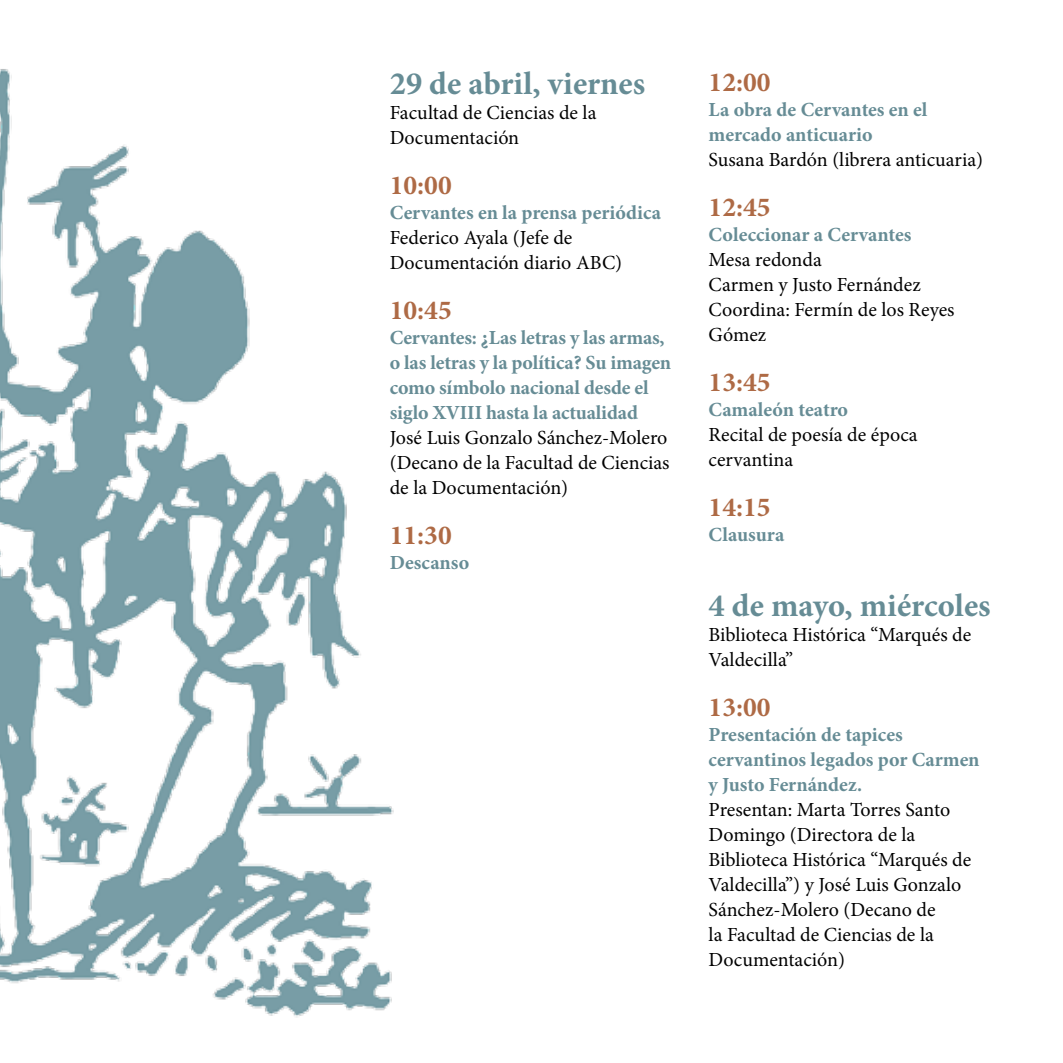
<style>
.page{position:relative;width:1063px;height:1063px;background:#fff}
.page>*{position:absolute;margin:0;border:0;box-sizing:border-box;transform-origin:0 0}
.t1{font:700 32.5px "Minion Pro";color:#668c95}
.t2{font:700 27.5px "Minion Pro";color:#ae6a45}
.t3{font:20px/25px "Minion Pro";color:#000}
.t4{font:700 20px/25px "Minion Pro";letter-spacing:-.005em;color:#668c95}
</style>
<div class="page">
<img style="left:0;top:69px;width:394px;height:949px">
<h1 class="t1" style="left:390px;top:61px;width:257px">29 de abril, viernes</h1>
<p class="t3" style="left:390px;top:101px;width:208px">Facultad de Ciencias de la<br>Documentación</p>
<h2 class="t2" style="left:390px;top:166px;width:63px">10:00</h2>
<p class="t4" style="left:390px;top:200px;width:273px">Cervantes en la prensa periódica</p>
<p class="t3" style="left:390px;top:226px;width:234px">Federico Ayala (Jefe de<br>Documentación diario ABC)</p>
<h2 class="t2" style="left:390px;top:291px;width:63px">10:45</h2>
<p class="t4" style="left:390px;top:325px;width:283px">Cervantes: ¿Las letras y las armas, o las letras y la política? Su imagen como símbolo nacional desde el siglo XVIII hasta la actualidad</p>
<p class="t3" style="left:390px;top:426px;width:281px;text-align:justify">José Luis Gonzalo Sánchez-Molero (Decano de la Facultad de Ciencias de la Documentación)</p>
<h2 class="t2" style="left:390px;top:516px;width:63px">11:30</h2>
<p class="t4" style="left:390px;top:550px;width:81px">Descanso</p>
<h2 class="t2" style="left:709px;top:63px;width:63px">12:00</h2>
<p class="t4" style="left:709px;top:97px;width:220px">La obra de Cervantes en el mercado anticuario</p>
<p class="t3" style="left:709px;top:147px;width:276px">Susana Bardón (librera anticuaria)</p>
<h2 class="t2" style="left:709px;top:188px;width:63px">12:45</h2>
<p class="t4" style="left:709px;top:222px;width:204px">Coleccionar a Cervantes</p>
<p class="t3" style="left:709px;top:247px;width:247px">Mesa redonda<br>Carmen y Justo Fernández<br>Coordina: Fermín de los Reyes<br>Gómez</p>
<h2 class="t2" style="left:709px;top:363px;width:63px">13:45</h2>
<p class="t4" style="left:709px;top:397px;width:141px">Camaleón teatro</p>
<p class="t3" style="left:709px;top:422px;width:211px">Recital de poesía de época cervantina</p>
<h2 class="t2" style="left:709px;top:488px;width:63px">14:15</h2>
<p class="t4" style="left:709px;top:522px;width:77px">Clausura</p>
<h1 class="t1" style="left:709px;top:583px;width:283px">4 de mayo, miércoles</h1>
<p class="t3" style="left:709px;top:622px;width:264px">Biblioteca Histórica “Marqués de<br>Valdecilla”</p>
<h2 class="t2" style="left:709px;top:688px;width:63px">13:00</h2>
<p class="t4" style="left:709px;top:722px;width:272px">Presentación de tapices cervantinos legados por Carmen y Justo Fernández.</p>
<p class="t3" style="left:709px;top:797px;width:264px">Presentan: Marta Torres Santo<br>Domingo (Directora de la<br>Biblioteca Histórica “Marqués de<br>Valdecilla”) y José Luis Gonzalo<br>Sánchez-Molero (Decano de<br>la Facultad de Ciencias de la<br>Documentación)</p>
</div>
